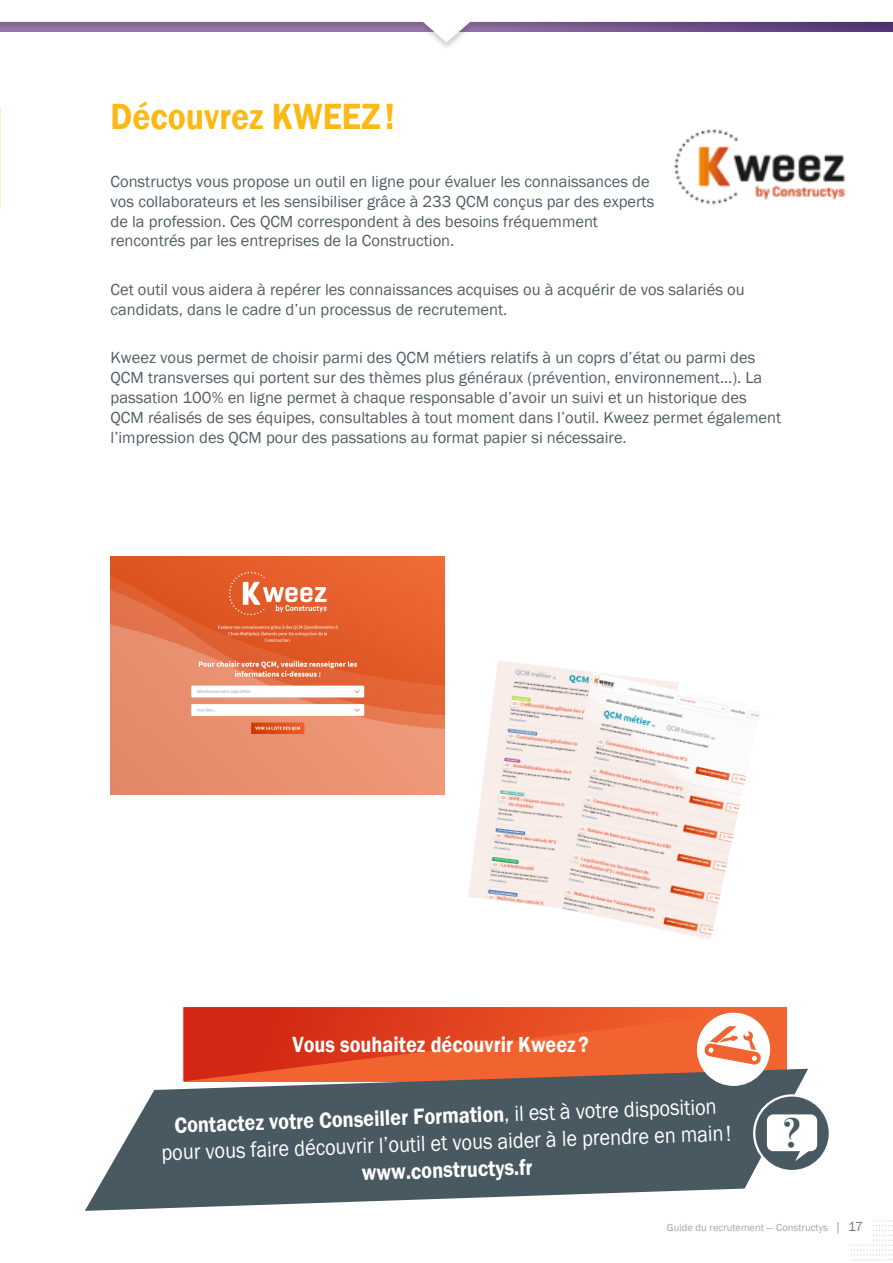
<style>
.page{position:relative;width:893px;height:1263px;background:#fff}
.page>*{position:absolute;margin:0;border:0;box-sizing:border-box;transform-origin:0 0}
.t1{font:700 41.7px "Bodoni Svty Two ITCTT";color:#495961}
.t2{font:600 37.5px "Franklin Gothic";color:#fcb814;scale:.9 1}
.t3{font:22.5px/27px "Franklin Gothic";color:#fff;text-align:center;scale:.9 1}
.t4{font:600 22.5px "Franklin Gothic";color:#fff;scale:.9 1}
.t5{font:16.5px/19.8px "Franklin Gothic";color:#525e65}
.t6{font:10.5px "Franklin Gothic";color:#9ea8b0}
.s1{font-weight:600}
.s2{font-size:13.5px}
.s3{font-size:13.5px;color:#6f7c83}
</style>
<div class="page">
<svg style="left:851px;top:1220px;width:42px;height:41px"></svg>
<div style="left:581px;top:1211px;width:291px;height:31px;background:#fff"></div>
<svg style="left:0;top:21px;width:893px;height:22px"></svg>
<img style="left:111px;top:557px;width:333px;height:237px">
<svg style="left:85px;top:1069px;width:723px;height:142px;fill:#495961"></svg>
<svg style="left:753px;top:1094px;width:76px;height:78px"></svg>
<svg style="left:183px;top:1007px;width:604px;height:79px;background:#dc5c3a"></svg>
<img style="left:674px;top:129px;width:172px;height:76px">
<img style="left:468px;top:660px;width:121px;height:246px">
<img style="left:543px;top:672px;width:217px;height:267px">
<p class="t2" style="left:111px;top:94px;width:317px">Découvrez KWEEZ!</p>
<p class="t5" style="left:111px;top:172px;width:541px">Constructys vous propose un outil en ligne pour évaluer les connaissances de</p>
<p class="t5" style="left:111px;top:192px;width:545px">vos collaborateurs et les sensibiliser grâce à 233 QCM conçus par des experts</p>
<p class="t5" style="left:111px;top:212px;width:489px">de la profession. Ces QCM correspondent à des besoins fréquemment</p>
<p class="t5" style="left:111px;top:231px;width:345px">rencontrés par les entreprises de la Construction.</p>
<p class="t5" style="left:111px;top:280px;width:636px">Cet outil vous aidera à repérer les connaissances acquises ou à acquérir de vos salariés ou candidats, dans le cadre d’un processus de recrutement.</p>
<p class="t5" style="left:111px;top:348px;width:672px">Kweez vous permet de choisir parmi des QCM métiers relatifs à un coprs d’état ou parmi des QCM transverses qui portent sur des thèmes plus généraux (prévention, environnement...). La passation 100% en ligne permet à chaque responsable d’avoir un suivi et un historique des QCM réalisés de ses équipes, consultables à tout moment dans l’outil. Kweez permet également l’impression des QCM pour des passations au format papier si nécessaire.</p>
<p class="t4" style="left:293px;top:1031px;width:331px">Vous souhaitez découvrir Kweez?</p>
<p class="t3" style="left:160px;top:1113px;width:635px;rotate:-2deg"><span class="s1">Contactez votre Conseiller Formation</span>, il est à votre disposition pour vous faire découvrir l’outil et vous aider à le prendre en main!</p>
<p class="t4" style="left:361px;top:1159px;width:191px;rotate:-2deg">www.constructys.fr</p>
<p class="t1" style="left:783px;top:1098px;width:20px">?</p>
<p class="t6" style="left:667px;top:1221px;width:198px">Guide du recrutement — Constructys <span class="s2">|</span> <span class="s3">17</span></p>
</div>
